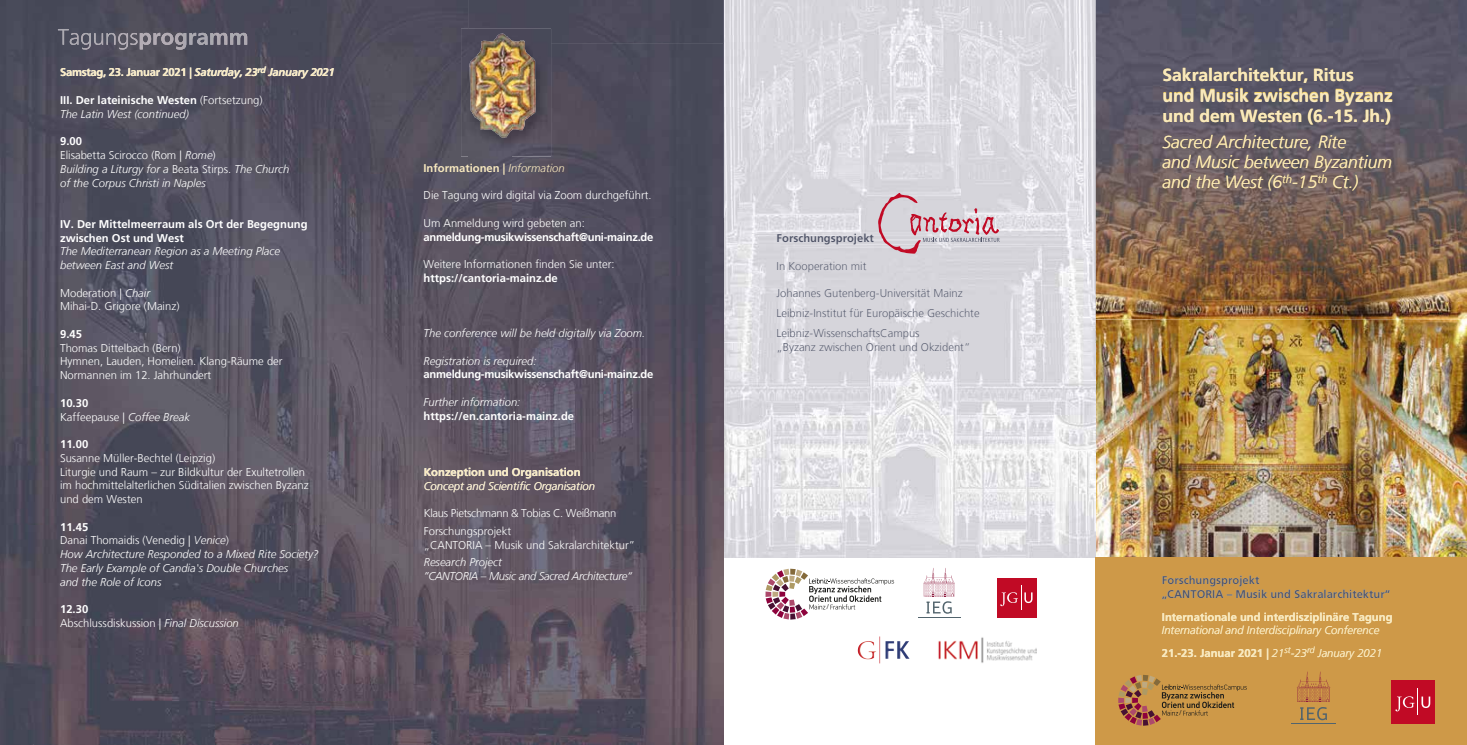
<style>
.page{position:relative;width:1467px;height:745px;background:#fff}
.page>*{position:absolute;margin:0;border:0;box-sizing:border-box;transform-origin:0 0}
.t1{font:italic 300 17.5px/20px "Frutiger LT Com";color:#f8e9bf}
.t2{font:700 17.5px/20px "Frutiger LT Com";color:#f8e9bf}
.t3{font:300 11.25px/13.8px "Frutiger LT Com";color:#fff}
.t4{font:italic 300 11.25px/13.8px "Frutiger LT Com";color:#fff}
.t5{font:700 11.25px/13.8px "Frutiger LT Com";color:#fff}
.t6{font:300 11.25px/20px "Frutiger LT Com";color:#515569}
.t7{font:italic 300 11.25px/22.5px "Frutiger LT Com";color:#f8e9bf}
.t8{font:700 11.25px "Frutiger LT Com";color:#f8e9bf}
.t9{font:700 11.25px "Frutiger LT Com";letter-spacing:-.025em;color:#fff}
.t10{font:700 11.25px/13.8px "Frutiger LT Com";color:#515569}
.t11{font:italic 300 11.25px/13.8px "Frutiger LT Com";letter-spacing:-.025em;color:#fff}
.t12{font:300 11.25px/17.5px "Frutiger LT Com";letter-spacing:-.025em;color:#fff}
.t13{font:700 11.25px "Frutiger LT Com";letter-spacing:-.025em;color:#f8e9bf}
.t14{font:300 7px "Frutiger LT";color:#1d1d1b}
.s1{font-style:italic}
.s2{font-weight:300}
.s3{font-weight:300;font-style:italic}
.s4{font-weight:700;font-style:normal}
.s5{font-style:normal}
.s6{font-weight:700}
</style>
<div class="page">
<img style="left:1097px;top:0;width:370px;height:557px">
<img style="left:724px;top:0;width:373px;height:557px">
<img style="left:0;top:0;width:468px;height:744px">
<div style="left:468px;top:0;width:256px;height:43px;background:#494958"></div>
<img style="left:511px;top:43px;width:213px;height:701px">
<img style="left:468px;top:156px;width:43px;height:588px">
<div style="left:1096px;top:557px;width:371px;height:187px;background:#ce9948"></div>
<svg style="left:1118px;top:675px;width:129px;height:50px"></svg>
<div style="left:1392px;top:680px;width:43px;height:43px;background:#c10a25"></div>
<svg style="left:1395px;top:688px;width:35px;height:26px"></svg>
<hr style="left:1291px;top:723px;width:45px;height:1px;background:#52646d">
<svg style="left:1297px;top:671px;width:33px;height:48px"></svg>
<img style="left:58px;top:29px;width:80px;height:21px">
<img style="left:140px;top:33px;width:107px;height:17px">
<img style="left:858px;top:636px;width:22px;height:27px">
<img style="left:897px;top:641px;width:9px;height:17px">
<svg style="left:765px;top:568px;width:129px;height:51px"></svg>
<div style="left:997px;top:577px;width:40px;height:40px;background:#c10a25"></div>
<svg style="left:1000px;top:585px;width:32px;height:24px"></svg>
<hr style="left:918px;top:616px;width:42px;height:1px;background:#52646d">
<svg style="left:923px;top:568px;width:32px;height:45px"></svg>
<svg style="left:878px;top:193px;width:122px;height:60px;background:#d3bcc5"></svg>
<img style="left:938px;top:637px;width:98px;height:26px">
<img style="left:461px;top:29px;width:90px;height:127px">
<img style="left:469px;top:34px;width:67px;height:104px">
<p class="t13" style="left:60px;top:66px;width:276px">Samstag, 23. Januar 2021 | <span class="s1">Saturday, 23</span><sup>rd</sup> <span class="s1">January 2021</span></p>
<p class="t5" style="left:60px;top:93px;width:204px">III. Der lateinische Westen <span class="s2">(Fortsetzung)<br></span><span class="s3">The Latin West (continued)</span></p>
<p class="t4" style="left:60px;top:134px;width:231px"><span class="s4">9.00<br></span><span class="s5">Elisabetta Scirocco (Rom |</span> Rome<span class="s5">)<br></span>Building a Liturgy for a <span class="s5">Beata Stirps.</span> The Church of the Corpus Christi in Naples</p>
<p class="t5" style="left:60px;top:217px;width:249px">IV. Der Mittelmeerraum als Ort der Begegnung zwischen Ost und West</p>
<p class="t4" style="left:60px;top:244px;width:222px">The Mediterranean Region as a Meeting Place between East and West</p>
<p class="t3" style="left:60px;top:286px;width:121px">Moderation | <span class="s1">Chair<br></span>Mihai-D. Grigore (Mainz)</p>
<p class="t5" style="left:60px;top:327px;width:23px">9.45</p>
<p class="t3" style="left:60px;top:341px;width:224px">Thomas Dittelbach (Bern)<br>Hymnen, Lauden, Homelien. Klang-Räume der<br>Normannen im 12. Jahrhundert</p>
<p class="t3" style="left:60px;top:396px;width:132px"><span class="s6">10.30<br></span>Kaffeepause | <span class="s1">Coffee Break</span></p>
<p class="t5" style="left:60px;top:437px;width:30px">11.00</p>
<p class="t3" style="left:60px;top:451px;width:250px">Susanne Müller-Bechtel (Leipzig)<br>Liturgie und Raum – zur Bildkultur der Exultetrollen im hochmittelalterlichen Süditalien zwischen Byzanz und dem Westen</p>
<p class="t4" style="left:60px;top:519px;width:260px"><span class="s4">11.45<br></span><span class="s5">Danai Thomaidis (Venedig |</span> Venice<span class="s5">)<br></span>How Architecture Responded to a Mixed Rite Society?<br>The Early Example of Candia's Double Churches<br>and the Role of Icons</p>
<p class="t3" style="left:60px;top:602px;width:180px"><span class="s6">12.30<br></span>Abschlussdiskussion | <span class="s1">Final Discussion</span></p>
<p class="t8" style="left:423px;top:161px;width:143px">Informationen | <span class="s3">Information</span></p>
<p class="t3" style="left:423px;top:188px;width:230px">Die Tagung wird digital via Zoom durchgeführt.</p>
<p class="t3" style="left:423px;top:216px;width:163px">Um Anmeldung wird gebeten an:</p>
<p class="t9" style="left:423px;top:230px;width:231px">anmeldung-musikwissenschaft@uni-mainz.de</p>
<p class="t3" style="left:423px;top:257px;width:193px">Weitere Informationen finden Sie unter:</p>
<p class="t5" style="left:423px;top:271px;width:136px">https://cantoria-mainz.de</p>
<p class="t4" style="left:423px;top:326px;width:223px">The conference will be held digitally via Zoom.</p>
<p class="t4" style="left:423px;top:353px;width:115px">Registration is required:</p>
<p class="t9" style="left:423px;top:367px;width:231px">anmeldung-musikwissenschaft@uni-mainz.de</p>
<p class="t4" style="left:423px;top:395px;width:98px">Further information:</p>
<p class="t5" style="left:423px;top:408px;width:152px">https://en.cantoria-mainz.de</p>
<p class="t8" style="left:424px;top:465px;width:158px">Konzeption und Organisation</p>
<p class="t7" style="left:424px;top:474px;width:173px">Concept and Scientific Organisation</p>
<p class="t12" style="left:424px;top:504px;width:194px">Klaus Pietschmann &amp; Tobias C. Weißmann<br>Forschungsprojekt</p>
<p class="t3" style="left:424px;top:537px;width:213px">„CANTORIA – Musik und Sakralarchitektur”</p>
<p class="t11" style="left:424px;top:555px;width:210px">Research Project<br>”CANTORIA – Music and Sacred Architecture“</p>
<p class="t10" style="left:776px;top:231px;width:99px">Forschungsprojekt</p>
<p class="t6" style="left:776px;top:255px;width:92px">In Kooperation mit</p>
<p class="t6" style="left:776px;top:283px;width:205px">Johannes Gutenberg-Universität Mainz<br>Leibniz-Institut für Europäische Geschichte<br>Leibniz-WissenschaftsCampus</p>
<p class="t6" style="left:776px;top:337px;width:195px">„Byzanz zwischen Orient und Okzident“</p>
<p class="t14" style="left:827px;top:602px;width:3px">/</p>
<h1 class="t2" style="left:1162px;top:65px;width:232px">Sakralarchitektur, Ritus<br>und Musik zwischen Byzanz und dem Westen (6.-15. Jh.)</h1>
<h1 class="t1" style="left:1162px;top:132px;width:231px">Sacred Architecture, Rite<br>and Music between Byzantium and the West (6<sup>th</sup>-15<sup>th</sup> Ct.)</h1>
<p class="t10" style="left:1162px;top:573px;width:230px">Forschungsprojekt<br>„CANTORIA – Musik und Sakralarchitektur“</p>
<p class="t8" style="left:1162px;top:609px;width:232px">Internationale und interdisziplinäre Tagung</p>
<p class="t7" style="left:1162px;top:619px;width:222px">International and Interdisciplinary Conference<br><span class="s4">21.-23. Januar 2021 |</span> 21<sup>st</sup>-23<sup>rd</sup> January 2021</p>
<p class="t14" style="left:1180px;top:708px;width:3px">/</p>
</div>
